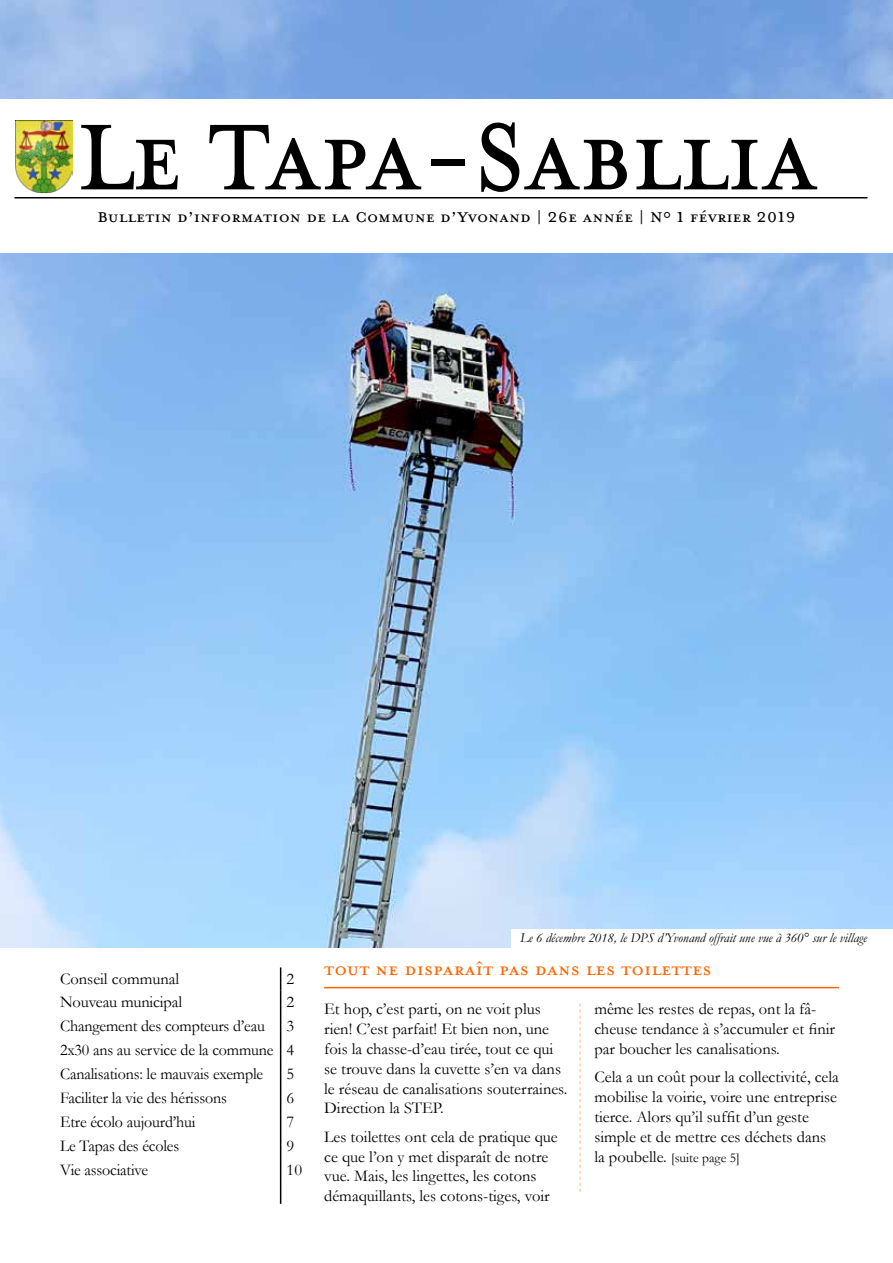
<style>
.page{position:relative;width:893px;height:1263px;background:#fff}
.page>*{position:absolute;margin:0;border:0;box-sizing:border-box;transform-origin:0 0}
.t1{font:148.8px "Mrs Eaves Petite Caps OT";letter-spacing:-.02em;color:#000;scale:.88 1}
.t2{font:25.5px "Mrs Eaves All Petite Caps OT";color:#f60}
.t3{font:22.5px "Mrs Eaves Petite Caps OT";color:#000}
.t4{font:16.5px/24px "Garamond";color:#000}
.t5{font:italic 13.5px "Garamond";color:#000}
.t6{font:13.5px "Garamond";color:#000}
.s1{font-size:16.5px}
</style>
<div class="page">
<img style="left:0;top:0;width:893px;height:948px">
<div style="left:0;top:100px;width:893px;height:153px;background:#fff"></div>
<img style="left:16px;top:120px;width:57px;height:72px">
<hr style="left:14px;top:197px;width:853px;height:1px;background:#000">
<hr style="left:324px;top:987px;width:515px;height:1px;background:#f60">
<svg style="left:580px;top:1003px;width:1px;height:189px"></svg>
<svg style="left:280px;top:967px;width:1px;height:23px"></svg>
<hr style="left:280px;top:990px;width:1px;height:191px;background:#000">
<svg style="left:280px;top:1181px;width:1px;height:23px"></svg>
<div style="left:512px;top:929px;width:381px;height:23px;background:#fff"></div>
<h1 class="t1" style="left:75px;top:64px;width:846px">Le Tapa-Sabllia</h1>
<h3 class="t3" style="left:97px;top:203px;width:700px">Bulletin d’information de la Commune d’Yvonand | 26e année | N° 1 février 2019</h3>
<p class="t4" style="left:60px;top:967px;width:121px">Conseil communal</p>
<p class="t4" style="left:287px;top:967px;width:9px">2</p>
<p class="t4" style="left:60px;top:990px;width:215px">Nouveau municipal<br>Changement des compteurs d’eau<br>2x30 ans au service de la commune<br>Canalisations: le mauvais exemple<br>Faciliter la vie des hérissons<br>Etre écolo aujourd’hui<br>Le Tapas des écoles<br>Vie associative</p>
<p class="t4" style="left:287px;top:990px;width:17px">2<br>3<br>4<br>5<br>6<br>7<br>9<br>10</p>
<p class="t5" style="left:520px;top:930px;width:348px">Le 6 décembre 2018, le DPS d’Yvonand offrait une vue à 360° sur le village</p>
<h2 class="t2" style="left:324px;top:954px;width:389px">Tout ne disparaît pas dans les toilettes</h2>
<p class="t4" style="left:324px;top:999px;width:245px;line-height:19.8px">Et hop, c’est parti, on ne voit plus rien! C’est parfait! Et bien non, une fois la chasse-d’eau tirée, tout ce qui se trouve dans la cuvette s’en va dans le réseau de canalisations souterraines.<br>Direction la STEP.</p>
<p class="t4" style="left:324px;top:1126px;width:235px;line-height:19.8px">Les toilettes ont cela de pratique que ce que l’on y met disparaît de notre vue. Mais, les lingettes, les cotons démaquillants, les cotons-tiges, voir</p>
<p class="t4" style="left:594px;top:999px;width:242px;line-height:19.8px">même les restes de repas, ont la fâ&shy;cheuse tendance à s’accumuler et finir par boucher les canalisations.</p>
<p class="t4" style="left:594px;top:1067px;width:246px;line-height:19.8px">Cela a un coût pour la collectivité, cela mobilise la voirie, voire une entreprise tierce. Alors qu’il suffit d’un geste simple et de mettre ces déchets dans</p>
<p class="t6" style="left:594px;top:1149px;width:147px"><span class="s1">la poubelle.</span> [suite page 5]</p>
</div>
